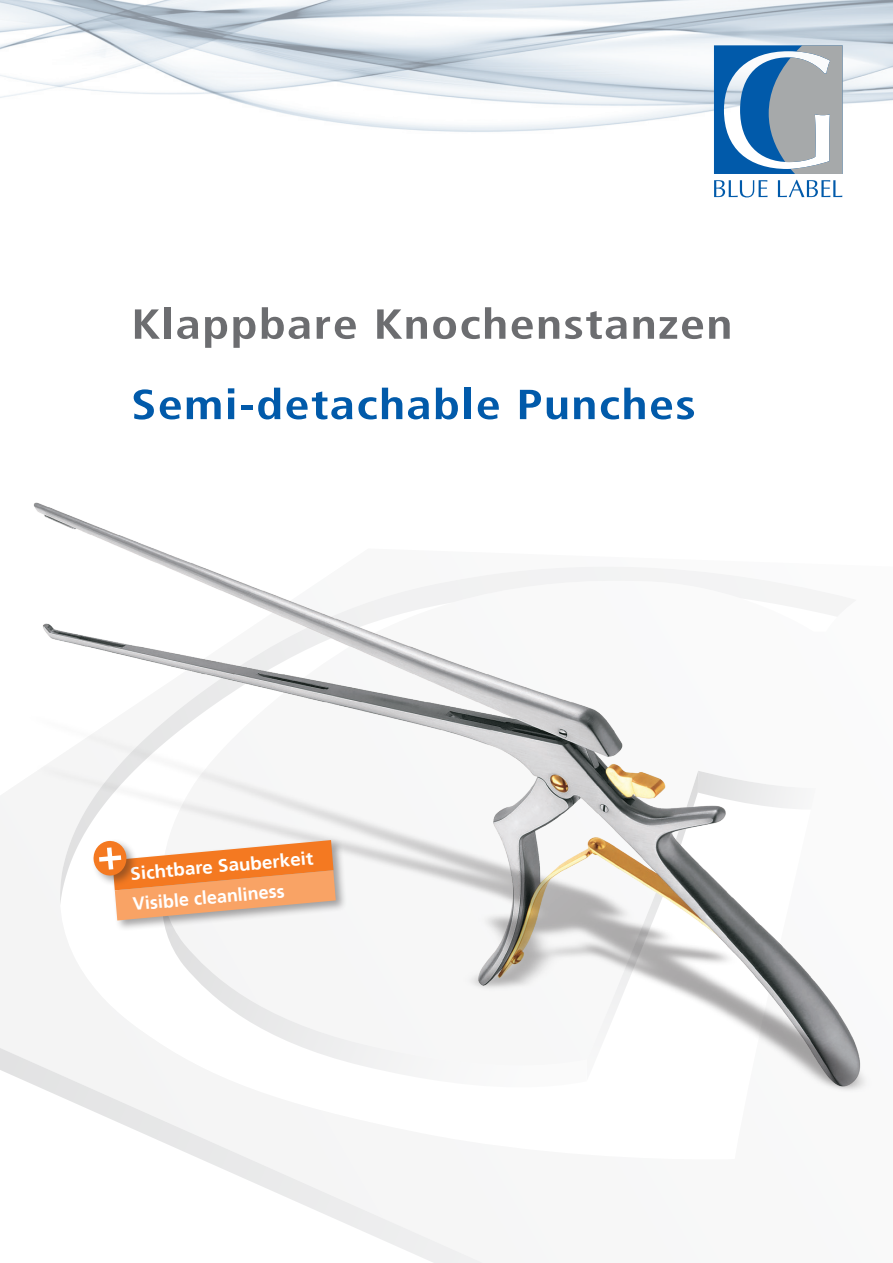
<style>
.page{position:relative;width:893px;height:1263px;background:#fff}
.page>*{position:absolute;margin:0;border:0;box-sizing:border-box;transform-origin:0 0}
.t1{font:700 condensed 42px "Frutiger";letter-spacing:.025em;color:#6c6d70;scale:1.2 1}
.t2{font:700 42px "Frutiger LT";letter-spacing:.025em;color:#015aaa}
.t3{font:700 condensed 42px "Frutiger";letter-spacing:.025em;color:#015aaa;scale:1.2 1}
.t4{font:700 18px/30.3px "Frutiger LT";color:#fff;scale:1.05 1}
</style>
<div class="page">
<svg style="left:105px;top:1116px;width:377px;height:147px"></svg>
<img style="left:0;top:0;width:893px;height:198px">
<img style="left:0;top:502px;width:867px;height:614px">
<div style="left:110px;top:838px;width:237px;height:94px;background:#231f20;opacity:.4"></div>
<div style="left:91px;top:838px;width:47px;height:49px;background:#fff"></div>
<svg style="left:93px;top:840px;width:243px;height:80px"></svg>
<svg style="left:714px;top:45px;width:129px;height:129px"></svg>
<svg style="left:714px;top:180px;width:53px;height:17px"></svg>
<svg style="left:778px;top:180px;width:64px;height:17px"></svg>
<h1 class="t1" style="left:131px;top:299px;width:503px">Klappbare Knochenstanzen</h1>
<h1 class="t3" style="left:131px;top:380px;width:472px">Semi-detachable Punches</h1>
<h1 class="t2" style="left:94px;top:377px;width:524px">Semi-detachable Punches</h1>
<p class="t4" style="left:129px;top:859px;width:176px;rotate:-5deg">Sichtbare Sauberkeit<br>Visible cleanliness</p>
</div>
